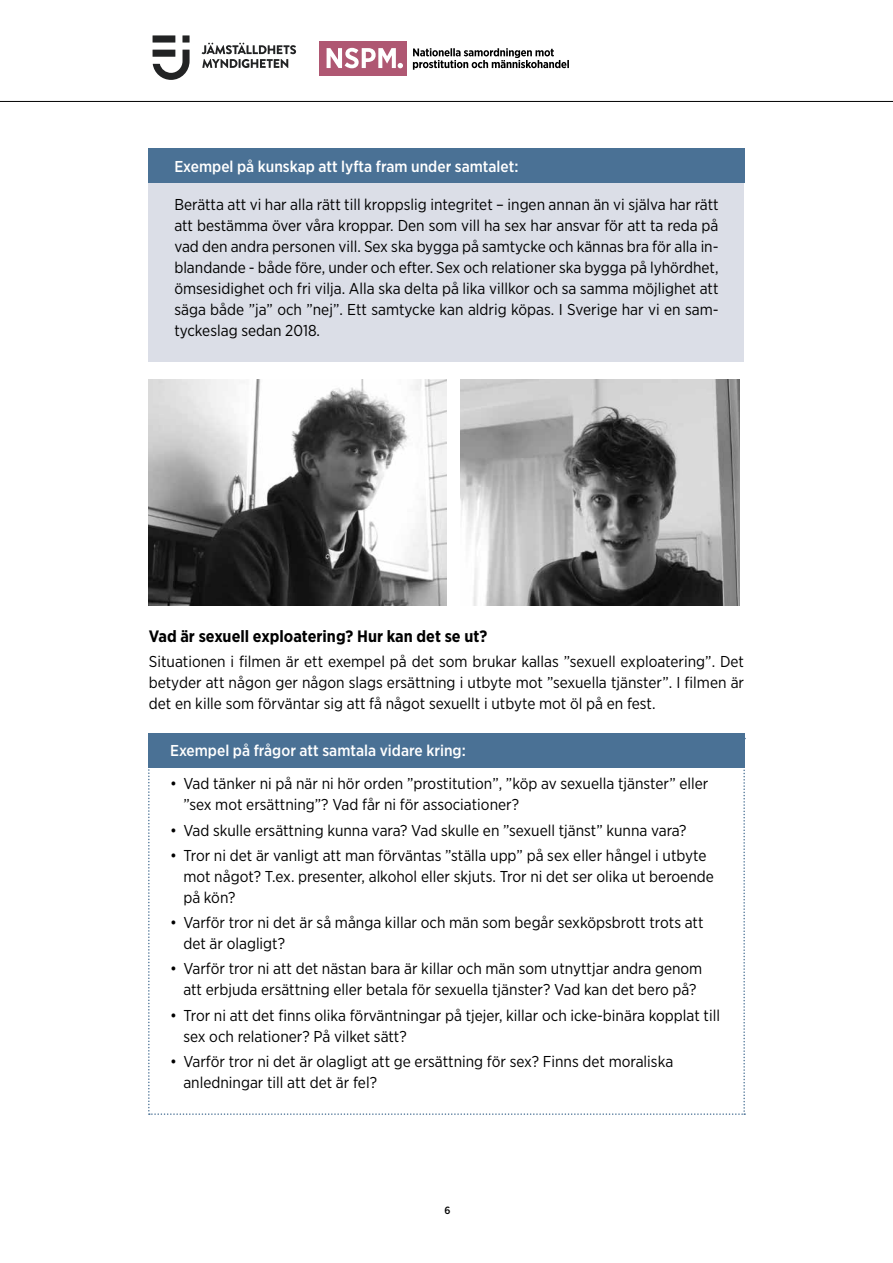
<style>
.page{position:relative;width:893px;height:1263px;background:#fff}
.page>*{position:absolute;margin:0;border:0;box-sizing:border-box;transform-origin:0 0}
.Brödtext_Gotham_Narrow{font:700 16.5px "Gotham Narrow";color:#000}
.Brödtext_Gotham_Narrow-2{font:15.75px/21px "Gotham Narrow";color:#000}
.Brödtext_Gotham_Narrow-3{font:500 15.75px "Gotham Narrow";color:#fff}
.t1{font:500 10.5px "Gotham Narrow";color:#000}
</style>
<div class="page">
<hr style="left:0;top:101px;width:893px;height:1px;background:#000">
<div style="left:182px;top:35px;width:8px;height:8px;background:#222324"></div>
<svg style="left:153px;top:50px;width:37px;height:30px"></svg>
<div style="left:153px;top:35px;width:22px;height:8px;background:#222324"></div>
<svg style="left:202px;top:43px;width:94px;height:25px"></svg>
<svg style="left:413px;top:48px;width:156px;height:22px"></svg>
<div style="left:319px;top:41px;width:88px;height:34px;background:#af5772"></div>
<svg style="left:327px;top:48px;width:76px;height:20px"></svg>
<div style="left:149px;top:149px;width:595px;height:212px;background:#dbdee7"></div>
<svg style="left:148px;top:767px;width:597px;height:348px"></svg>
<div style="left:148px;top:733px;width:597px;height:34px;background:#4a7195"></div>
<div style="left:148px;top:149px;width:597px;height:34px;background:#4a7195"></div>
<img style="left:149px;top:379px;width:297px;height:226px">
<img style="left:460px;top:379px;width:279px;height:226px">
<p class="Brödtext_Gotham_Narrow-3" style="left:174px;top:157px;width:346px">Exempel på kunskap att lyfta fram under samtalet:</p>
<p class="Brödtext_Gotham_Narrow-2" style="left:174px;top:194px;width:546px;text-align:justify">Berätta att vi har alla rätt till kroppslig integritet – ingen annan än vi själva har rätt att bestämma över våra kroppar. Den som vill ha sex har ansvar för att ta reda på vad den andra personen vill. Sex ska bygga på samtycke och kännas bra för alla in&shy;blandande - både före, under och efter. Sex och relationer ska bygga på lyhördhet, ömsesidighet och fri vilja. Alla ska delta på lika villkor och sa samma möjlighet att säga både ”ja” och ”nej”. Ett samtycke kan aldrig köpas. I Sverige har vi en sam&shy;tyckeslag sedan 2018.</p>
<p class="Brödtext_Gotham_Narrow" style="left:149px;top:625px;width:340px">Vad är sexuell exploatering? Hur kan det se ut?</p>
<p class="Brödtext_Gotham_Narrow-2" style="left:149px;top:651px;width:597px;text-align:justify">Situationen i filmen är ett exempel på det som brukar kallas ”sexuell exploatering”. Det betyder att någon ger någon slags ersättning i utbyte mot ”sexuella tjänster”. I filmen är det en kille som förväntar sig att få något sexuellt i utbyte mot öl på en fest.</p>
<p class="Brödtext_Gotham_Narrow-3" style="left:170px;top:740px;width:297px">Exempel på frågor att samtala vidare kring:</p>
<p class="Brödtext_Gotham_Narrow-2" style="left:183px;top:773px;width:527px;text-indent:-13px">• Vad tänker ni på när ni hör orden ”prostitution”, ”köp av sexuella tjänster” eller ”sex mot ersättning”? Vad får ni för associationer?</p>
<p class="Brödtext_Gotham_Narrow-2" style="left:170px;top:819px;width:518px">• Vad skulle ersättning kunna vara? Vad skulle en ”sexuell tjänst” kunna vara?</p>
<p class="Brödtext_Gotham_Narrow-2" style="left:183px;top:844px;width:532px;text-indent:-13px">• Tror ni det är vanligt att man förväntas ”ställa upp” på sex eller hångel i utbyte mot något? T.ex. presenter, alkohol eller skjuts. Tror ni det ser olika ut beroende på kön?</p>
<p class="Brödtext_Gotham_Narrow-2" style="left:183px;top:912px;width:522px;text-indent:-13px">• Varför tror ni det är så många killar och män som begår sexköpsbrott trots att det är olagligt?</p>
<p class="Brödtext_Gotham_Narrow-2" style="left:170px;top:958px;width:534px;text-align:center">• Varför tror ni att det nästan bara är killar och män som utnyttjar andra genom att erbjuda ersättning eller betala för sexuella tjänster? Vad kan det bero på?</p>
<p class="Brödtext_Gotham_Narrow-2" style="left:183px;top:1004px;width:538px;text-indent:-13px">• Tror ni att det finns olika förväntningar på tjejer, killar och icke-binära kopplat till sex och relationer? På vilket sätt?</p>
<p class="Brödtext_Gotham_Narrow-2" style="left:183px;top:1050px;width:491px;text-indent:-13px">• Varför tror ni det är olagligt att ge ersättning för sex? Finns det moraliska anledningar till att det är fel?</p>
<p class="t1" style="left:445px;top:1203px;width:8px">6</p>
</div>
